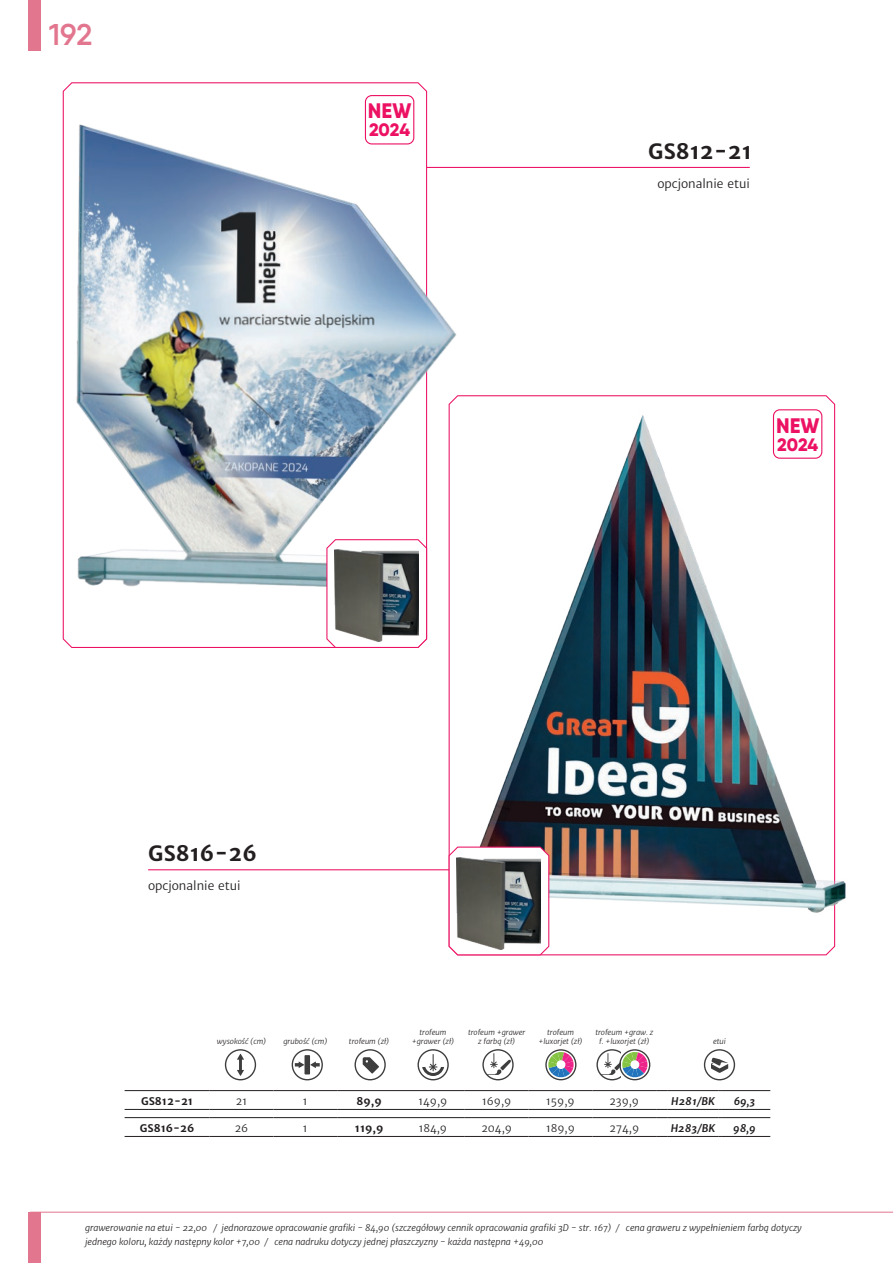
<style>
.page{position:relative;width:893px;height:1263px;background:#fff}
.page>*{position:absolute;margin:0;border:0;box-sizing:border-box;transform-origin:0 0}
.t1{font:600 30px "Qanelas";color:#e2768f}
.t2{font:700 21px "Merriweather Sans";color:#231f20}
.t3{font:800 21px "Qanelas";color:#ec1163}
.t4{font:800 18px "Qanelas";letter-spacing:-.01em;color:#ec1163}
.t5{font:12px "Merriweather Sans";color:#231f20}
.t6{font:10.5px "Merriweather Sans";color:#231f20}
.t7{font:700 10.5px "Merriweather Sans";color:#231f20}
.t8{font:italic 700 10.5px "Merriweather Sans";color:#231f20}
.t9{font:italic 9px/13.5px "Merriweather Sans";color:#231f20}
.t10{font:italic 7.5px/9px "Merriweather Sans";color:#231f20;text-align:center}
</style>
<div class="page">
<hr style="left:30px;top:1212px;width:863px;height:1px;background:#e2768f">
<div style="left:28px;top:1212px;width:13px;height:51px;background:#e2768f"></div>
<div style="left:28px;top:0;width:13px;height:51px;background:#e2768f"></div>
<svg style="left:62px;top:82px;width:366px;height:566px"></svg>
<img style="left:62px;top:113px;width:401px;height:481px">
<svg style="left:448px;top:394px;width:388px;height:562px"></svg>
<img style="left:462px;top:404px;width:384px;height:517px">
<svg style="left:545px;top:1049px;width:31px;height:31px"></svg>
<svg style="left:596px;top:1049px;width:54px;height:31px"></svg>
<hr style="left:427px;top:167px;width:323px;height:1px;background:#ec1163">
<hr style="left:148px;top:869px;width:301px;height:1px;background:#ec1163">
<svg style="left:326px;top:538px;width:102px;height:110px"></svg>
<img style="left:334px;top:550px;width:84px;height:92px">
<svg style="left:448px;top:845px;width:102px;height:111px"></svg>
<img style="left:456px;top:857px;width:84px;height:92px">
<div style="left:365px;top:95px;width:49px;height:49px;border:1px solid #ec1163;border-radius:6px"></div>
<div style="left:773px;top:409px;width:49px;height:50px;border:1px solid #ec1163;border-radius:6px"></div>
<svg style="left:225px;top:1049px;width:31px;height:31px"></svg>
<svg style="left:704px;top:1049px;width:31px;height:31px"></svg>
<svg style="left:417px;top:1049px;width:32px;height:31px"></svg>
<svg style="left:482px;top:1049px;width:32px;height:31px"></svg>
<svg style="left:292px;top:1049px;width:31px;height:31px"></svg>
<hr style="left:125px;top:1090px;width:85px;height:1px;background:#231f20">
<hr style="left:210px;top:1090px;width:63px;height:1px;background:#231f20">
<hr style="left:273px;top:1090px;width:64px;height:1px;background:#231f20">
<hr style="left:337px;top:1090px;width:64px;height:1px;background:#231f20">
<hr style="left:401px;top:1090px;width:64px;height:1px;background:#231f20">
<hr style="left:465px;top:1090px;width:64px;height:1px;background:#231f20">
<hr style="left:529px;top:1090px;width:63px;height:1px;background:#231f20">
<hr style="left:592px;top:1090px;width:64px;height:1px;background:#231f20">
<hr style="left:667px;top:1090px;width:52px;height:1px;background:#231f20">
<hr style="left:722px;top:1090px;width:48px;height:1px;background:#231f20">
<hr style="left:125px;top:1109px;width:85px;height:1px;background:#231f20">
<hr style="left:210px;top:1109px;width:63px;height:1px;background:#231f20">
<hr style="left:273px;top:1109px;width:64px;height:1px;background:#231f20">
<hr style="left:337px;top:1109px;width:64px;height:1px;background:#231f20">
<hr style="left:401px;top:1109px;width:64px;height:1px;background:#231f20">
<hr style="left:465px;top:1109px;width:64px;height:1px;background:#231f20">
<hr style="left:529px;top:1109px;width:63px;height:1px;background:#231f20">
<hr style="left:592px;top:1109px;width:64px;height:1px;background:#231f20">
<hr style="left:667px;top:1109px;width:52px;height:1px;background:#231f20">
<hr style="left:722px;top:1109px;width:48px;height:1px;background:#231f20">
<hr style="left:125px;top:1117px;width:85px;height:1px;background:#231f20">
<hr style="left:210px;top:1117px;width:63px;height:1px;background:#231f20">
<hr style="left:273px;top:1117px;width:64px;height:1px;background:#231f20">
<hr style="left:337px;top:1117px;width:64px;height:1px;background:#231f20">
<hr style="left:401px;top:1117px;width:64px;height:1px;background:#231f20">
<hr style="left:465px;top:1117px;width:64px;height:1px;background:#231f20">
<hr style="left:529px;top:1117px;width:63px;height:1px;background:#231f20">
<hr style="left:592px;top:1117px;width:64px;height:1px;background:#231f20">
<hr style="left:667px;top:1117px;width:52px;height:1px;background:#231f20">
<hr style="left:722px;top:1117px;width:48px;height:1px;background:#231f20">
<hr style="left:125px;top:1136px;width:85px;height:1px;background:#231f20">
<hr style="left:210px;top:1136px;width:63px;height:1px;background:#231f20">
<hr style="left:273px;top:1136px;width:64px;height:1px;background:#231f20">
<hr style="left:337px;top:1136px;width:64px;height:1px;background:#231f20">
<hr style="left:401px;top:1136px;width:64px;height:1px;background:#231f20">
<hr style="left:465px;top:1136px;width:64px;height:1px;background:#231f20">
<hr style="left:529px;top:1136px;width:63px;height:1px;background:#231f20">
<hr style="left:592px;top:1136px;width:64px;height:1px;background:#231f20">
<hr style="left:667px;top:1136px;width:52px;height:1px;background:#231f20">
<hr style="left:722px;top:1136px;width:48px;height:1px;background:#231f20">
<svg style="left:354px;top:1049px;width:32px;height:31px"></svg>
<h1 class="t1" style="left:49px;top:16px;width:45px">192</h1>
<h2 class="t3" style="left:368px;top:98px;width:45px">NEW</h2>
<h3 class="t4" style="left:369px;top:119px;width:42px">2024</h3>
<h2 class="t2" style="left:648px;top:138px;width:106px">GS812-21</h2>
<h3 class="t5" style="left:657px;top:176px;width:94px">opcjonalnie etui</h3>
<h2 class="t3" style="left:776px;top:412px;width:45px">NEW</h2>
<h3 class="t4" style="left:777px;top:433px;width:42px">2024</h3>
<h2 class="t2" style="left:148px;top:840px;width:110px">GS816-26</h2>
<h3 class="t5" style="left:148px;top:878px;width:94px">opcjonalnie etui</h3>
<p class="t10" style="left:217px;top:1037px;width:51px">wysokość (cm)</p>
<p class="t10" style="left:283px;top:1037px;width:46px">grubość (cm)</p>
<p class="t10" style="left:349px;top:1037px;width:42px">trofeum (zł)</p>
<p class="t10" style="left:412px;top:1028px;width:44px">trofeum +grawer (zł)</p>
<p class="t10" style="left:468px;top:1028px;width:59px">trofeum +grawer z farbą (zł)</p>
<p class="t10" style="left:538px;top:1028px;width:46px">trofeum +luxorjet (zł)</p>
<p class="t10" style="left:595px;top:1028px;width:59px">trofeum +graw. z f. +luxorjet (zł)</p>
<p class="t10" style="left:713px;top:1037px;width:14px">etui</p>
<p class="t7" style="left:141px;top:1095px;width:54px">GS812-21</p>
<p class="t6" style="left:236px;top:1095px;width:13px">21</p>
<p class="t6" style="left:303px;top:1095px;width:6px">1</p>
<p class="t7" style="left:357px;top:1095px;width:27px">89,9</p>
<p class="t6" style="left:418px;top:1095px;width:30px">149,9</p>
<p class="t6" style="left:482px;top:1095px;width:31px">169,9</p>
<p class="t6" style="left:546px;top:1095px;width:30px">159,9</p>
<p class="t6" style="left:609px;top:1095px;width:31px">239,9</p>
<p class="t8" style="left:671px;top:1095px;width:45px">H281/BK</p>
<p class="t8" style="left:734px;top:1095px;width:23px">69,3</p>
<p class="t7" style="left:140px;top:1122px;width:56px">GS816-26</p>
<p class="t6" style="left:235px;top:1122px;width:15px">26</p>
<p class="t6" style="left:303px;top:1122px;width:6px">1</p>
<p class="t7" style="left:355px;top:1122px;width:30px">119,9</p>
<p class="t6" style="left:419px;top:1122px;width:30px">184,9</p>
<p class="t6" style="left:481px;top:1122px;width:32px">204,9</p>
<p class="t6" style="left:546px;top:1122px;width:30px">189,9</p>
<p class="t6" style="left:609px;top:1122px;width:31px">274,9</p>
<p class="t8" style="left:671px;top:1122px;width:46px">H283/BK</p>
<p class="t8" style="left:733px;top:1122px;width:24px">98,9</p>
<p class="t9" style="left:85px;top:1221px;width:718px">grawerowanie na etui - 22,00 / jednorazowe opracowanie grafiki - 84,90 (szczegółowy cennik opracowania grafiki 3D - str. 167) / cena graweru z wypełnieniem farbą dotyczy jednego koloru, każdy następny kolor +7,00 / cena nadruku dotyczy jednej płaszczyzny - każda następna +49,00</p>
</div>
